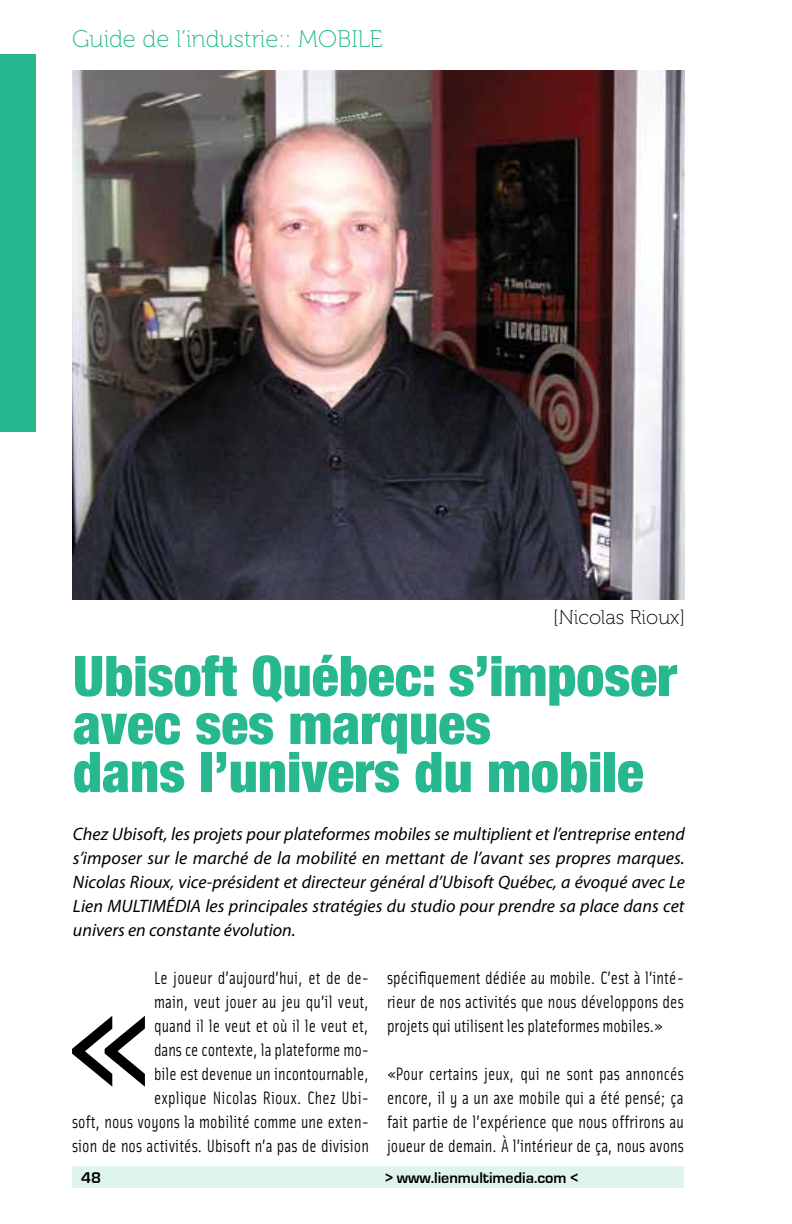
<style>
.page{position:relative;width:792px;height:1224px;background:#fff}
.page>*{position:absolute;margin:0;border:0;box-sizing:border-box;transform-origin:0 0}
.t1{font:192px "Solex";color:#000;scale:.95 1}
.t2{font:900 condensed 56px/48px "Helvetica Neue";color:#27b88f}
.t3{font:24px "Museo 100";color:#27b88f}
.t4{font:20px "Museo 100";color:#000}
.t5{font:18px/24px "Solex";letter-spacing:.005em;color:#000;text-align:justify;scale:.95 1}
.t6{font:italic 18px/24px "Myriad Pro";color:#000;text-align:justify}
.t7{font:700 16px "Eurostile";color:#000}
</style>
<div class="page">
<div style="left:72px;top:1166px;width:612px;height:22px;background:#dff4ee"></div>
<div style="left:0;top:54px;width:36px;height:378px;background:#27b88f"></div>
<img style="left:73px;top:71px;width:612px;height:529px">
<h3 class="t3" style="left:72px;top:26px;width:312px">Guide de l’industrie:: MOBILE</h3>
<p class="t4" style="left:553px;top:607px;width:133px">[Nicolas Rioux]</p>
<h2 class="t2" style="left:73px;top:651px;width:605px">Ubisoft Québec: s’imposer avec ses marques<br>dans l’univers du mobile</h2>
<p class="t6" style="left:73px;top:822px;width:613px">Chez Ubisoft, les projets pour plateformes mobiles se multiplient et l’entreprise entend s’imposer sur le marché de la mobilité en mettant de l’avant ses propres marques.<br>Nicolas Rioux, vice-président et directeur général d’Ubisoft Québec, a évoqué avec Le Lien MULTIMÉDIA les principales stratégies du studio pour prendre sa place dans cet univers en constante évolution.</p>
<p class="t5" style="left:72px;top:965px;width:314px;text-align:right">Le joueur d’aujourd’hui, et de de-<br>main, veut jouer au jeu qu’il veut,<br>quand il le veut et où il le veut et,<br>dans ce contexte, la plateforme mo-<br>bile est devenue un incontournable,<br>explique Nicolas Rioux. Chez Ubi-<br>soft, nous voyons la mobilité comme une exten&shy;sion de nos activités. Ubisoft n’a pas de division</p>
<p class="t5" style="left:387px;top:965px;width:314px">spécifiquement dédiée au mobile. C’est à l’inté&shy;rieur de nos activités que nous développons des projets qui utilisent les plateformes mobiles.»</p>
<h1 class="t1" style="left:61px;top:915px;width:99px">«</h1>
<p class="t5" style="left:387px;top:1061px;width:314px">«Pour certains jeux, qui ne sont pas annoncés encore, il y a un axe mobile qui a été pensé; ça fait partie de l’expérience que nous offrirons au joueur de demain. À l’intérieur de ça, nous avons</p>
<p class="t7" style="left:81px;top:1169px;width:22px">48</p>
<p class="t7" style="left:386px;top:1169px;width:193px">&gt; www.lienmultimedia.com &lt;</p>
</div>
